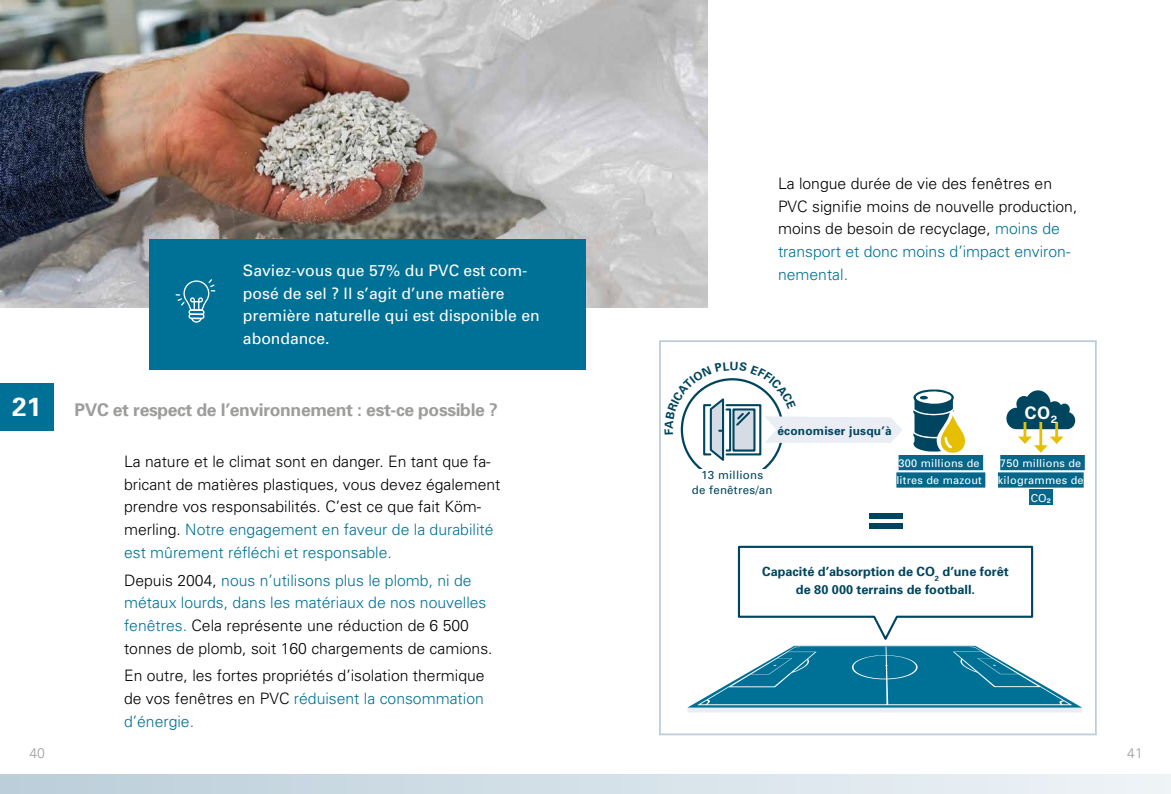
<style>
.page{position:relative;width:1171px;height:794px;background:#fff}
.page>*{position:absolute;margin:0;border:0;box-sizing:border-box;transform-origin:0 0}
.t1{font:700 26.25px "Univers";color:#fff}
.t2{font:700 17.5px "Univers";letter-spacing:-.02em;color:#9d9d9c}
.t3{font:700 17.32px "Public Sans";color:#fff}
.t4{font:300 15.75px/22.8px "Univers";color:#000}
.t5{font:15.75px/22.8px "Univers";color:#fff}
.t6{font:300 14px "Univers";color:#9d9d9c}
.t7{font:700 12.6px/17.3px "Univers";color:#00455f;text-align:center}
.t8{font:700 11.9px "Univers";letter-spacing:.02em;color:#00455f}
.t9{font:11.55px/14.9px "Univers";letter-spacing:.02em;color:#00455f;text-align:center}
.t10{font:10.85px/17.3px "Univers";letter-spacing:.02em;color:#fff}
.s1{color:#007196}
</style>
<div class="page">
<div style="left:0;top:774px;width:1171px;height:20px;background:linear-gradient(to right,#bbced9,#eef4f7)"></div>
<div style="left:0;top:384px;width:53px;height:47px;background:#007196"></div>
<img style="left:0;top:0;width:707px;height:308px">
<div style="left:149px;top:239px;width:436px;height:131px;background:#007196"></div>
<svg style="left:175px;top:279px;width:41px;height:44px"></svg>
<svg style="left:913px;top:389px;width:52px;height:64px"></svg>
<div style="left:898px;top:455px;width:85px;height:15px;background:#06678a"></div>
<div style="left:896px;top:472px;width:89px;height:15px;background:#06678a"></div>
<div style="left:1029px;top:489px;width:23px;height:15px;background:#06678a"></div>
<div style="left:1000px;top:455px;width:85px;height:15px;background:#06678a"></div>
<div style="left:998px;top:472px;width:85px;height:15px;background:#06678a"></div>
<svg style="left:1006px;top:390px;width:69px;height:39px"></svg>
<hr style="left:1023px;top:422px;width:3px;height:15px;background:#e6bf03">
<hr style="left:1055px;top:422px;width:3px;height:15px;background:#e6bf03">
<hr style="left:1039px;top:422px;width:3px;height:24px;background:#e6bf03">
<svg style="left:1018px;top:436px;width:45px;height:17px"></svg>
<div style="left:869px;top:513px;width:33px;height:6px;background:#00455f"></div>
<div style="left:869px;top:523px;width:33px;height:5px;background:#00455f"></div>
<svg style="left:687px;top:545px;width:395px;height:167px"></svg>
<div style="left:659px;top:340px;width:437px;height:395px;border:2px solid #bacdd8"></div>
<svg style="left:680px;top:378px;width:222px;height:86px"></svg>
<h1 class="t1" style="left:12px;top:390px;width:31px">21</h1>
<p class="t5" style="left:243px;top:259px;width:298px">Saviez-vous que 57% du PVC est com&shy;posé de sel ? Il s’agit d’une matière première naturelle qui est disponible en abondance.</p>
<p class="t2" style="left:74px;top:399px;width:425px">PVC et respect de l’environnement : est-ce possible ?</p>
<p class="t4" style="left:124px;top:449px;width:378px">La nature et le climat sont en danger. En tant que fa&shy;bricant de matières plastiques, vous devez également prendre vos responsabilités. C’est ce que fait Köm&shy;merling. <span class="s1">Notre engagement en faveur de la durabilité est mûrement réfléchi et responsable.</span></p>
<p class="t4" style="left:124px;top:568px;width:370px">Depuis 2004, <span class="s1">nous n’utilisons plus le plomb, ni de métaux lourds, dans les matériaux de nos nouvelles fenêtres.</span> Cela représente une réduction de 6 500 tonnes de plomb, soit 160 chargements de camions.</p>
<p class="t4" style="left:124px;top:664px;width:362px;text-align:justify">En outre, les fortes propriétés d’isolation thermique de vos fenêtres en PVC <span class="s1">réduisent la consommation d’énergie.</span></p>
<p class="t4" style="left:778px;top:171px;width:301px">La longue durée de vie des fenêtres en PVC signifie moins de nouvelle production, moins de besoin de recyclage, <span class="s1">moins de transport et donc moins d’impact environ&shy;nemental.</span></p>
<p class="t8" style="left:777px;top:423px;width:116px">économiser jusqu’à</p>
<p class="t3" style="left:1024px;top:399px;width:34px">CO<sub>2</sub></p>
<p class="t9" style="left:692px;top:467px;width:82px">13 millions<br>de fenêtres/an</p>
<p class="t10" style="left:896px;top:454px;width:87px">300 millions de litres de mazout</p>
<p class="t10" style="left:998px;top:454px;width:87px;text-align:center">750 millions de kilogrammes de<br>CO<sub>2</sub></p>
<p class="t7" style="left:762px;top:563px;width:248px">Capacité d’absorption de CO<sub>2</sub> d’une forêt de 80 000 terrains de football.</p>
<p class="t6" style="left:29px;top:744px;width:17px">40</p>
<p class="t6" style="left:1127px;top:744px;width:17px">41</p>
</div>
